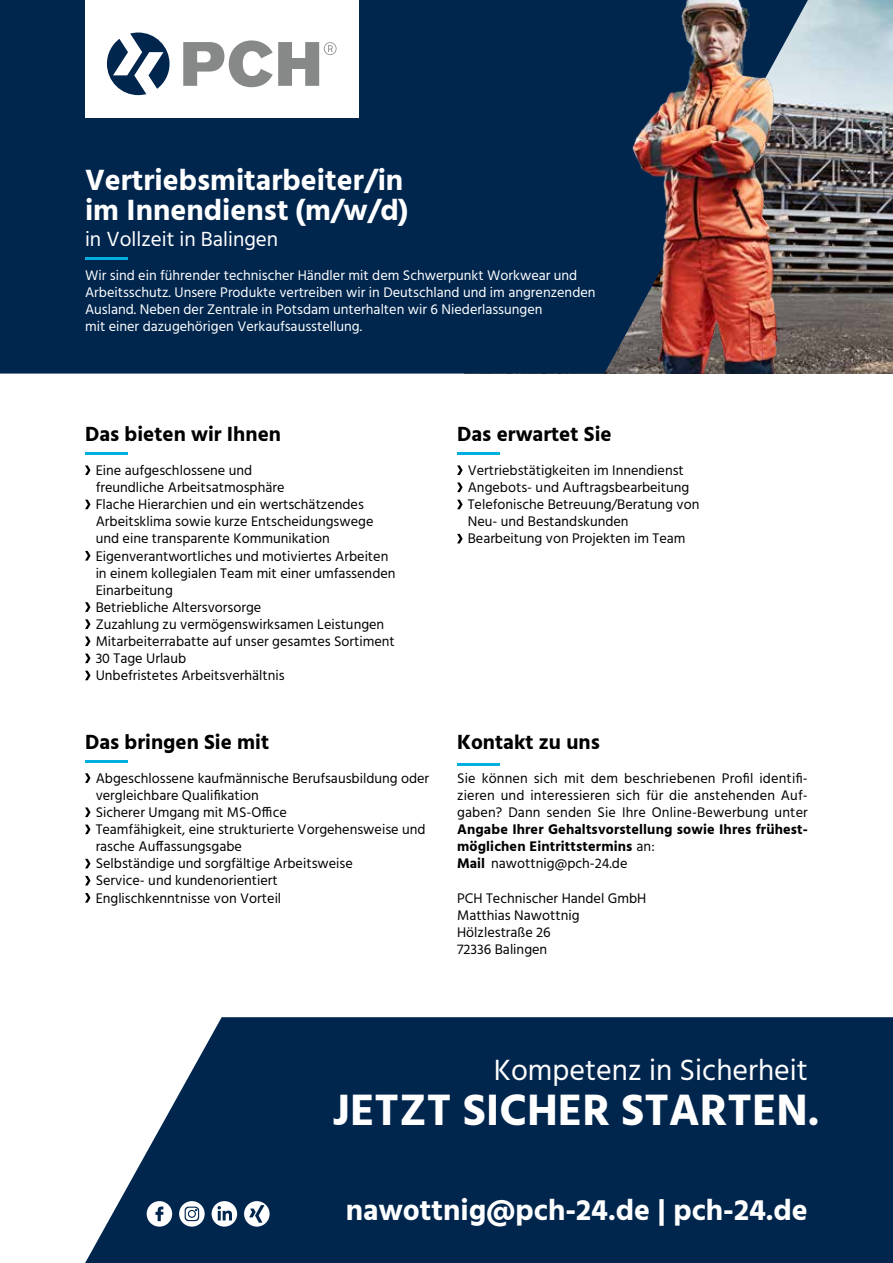
<style>
.page{position:relative;width:893px;height:1263px;background:#fff}
.page>*{position:absolute;margin:0;border:0;box-sizing:border-box;transform-origin:0 0}
.t1{font:700 45px "Hind";color:#fff}
.t2{font:700 30px/30px "Hind";color:#fff}
.t3{font:30px "Hind";color:#fff}
.t4{font:700 21px "Hind";color:#000}
.t5{font:21px "Hind";color:#fff}
.t6{font:14.25px/17.1px "Hind";color:#000}
.t7{font:14.25px/17.1px "Hind";color:#fff}
.t8{font:700 14.25px/17.1px "Hind";letter-spacing:.01em;color:#000}
.s1{font-weight:400}
</style>
<div class="page">
<img style="left:808px;top:0;width:85px;height:374px">
<svg style="left:85px;top:1017px;width:808px;height:246px;background:#16395d"></svg>
<div style="left:0;top:0;width:808px;height:374px;background:#00264e"></div>
<div style="left:85px;top:0;width:273px;height:117px;background:#fff"></div>
<svg style="left:107px;top:33px;width:63px;height:62px"></svg>
<svg style="left:183px;top:40px;width:154px;height:47px"></svg>
<hr style="left:85px;top:453px;width:43px;height:2px;background:#00afe0">
<svg style="left:85px;top:465px;width:6px;height:10px"></svg>
<svg style="left:85px;top:500px;width:6px;height:9px"></svg>
<svg style="left:85px;top:551px;width:6px;height:9px"></svg>
<svg style="left:85px;top:602px;width:6px;height:10px"></svg>
<svg style="left:85px;top:619px;width:6px;height:10px"></svg>
<svg style="left:85px;top:636px;width:6px;height:10px"></svg>
<svg style="left:85px;top:654px;width:6px;height:9px"></svg>
<svg style="left:85px;top:671px;width:6px;height:9px"></svg>
<hr style="left:85px;top:760px;width:43px;height:3px;background:#00afe0">
<svg style="left:85px;top:773px;width:6px;height:10px"></svg>
<svg style="left:85px;top:807px;width:6px;height:10px"></svg>
<svg style="left:85px;top:825px;width:6px;height:9px"></svg>
<svg style="left:85px;top:859px;width:6px;height:9px"></svg>
<svg style="left:85px;top:876px;width:6px;height:9px"></svg>
<svg style="left:85px;top:893px;width:6px;height:9px"></svg>
<hr style="left:457px;top:453px;width:43px;height:2px;background:#00afe0">
<svg style="left:457px;top:465px;width:6px;height:10px"></svg>
<svg style="left:457px;top:483px;width:6px;height:9px"></svg>
<svg style="left:457px;top:500px;width:6px;height:9px"></svg>
<svg style="left:457px;top:534px;width:6px;height:9px"></svg>
<hr style="left:457px;top:763px;width:43px;height:3px;background:#00afe0">
<div style="left:147px;top:1201px;width:25px;height:25px;background:#fff;border-radius:50%"></div>
<svg style="left:155px;top:1206px;width:8px;height:15px"></svg>
<svg style="left:179px;top:1201px;width:26px;height:25px"></svg>
<svg style="left:185px;top:1206px;width:14px;height:15px"></svg>
<div style="left:212px;top:1201px;width:25px;height:25px;background:#fff;border-radius:50%"></div>
<svg style="left:217px;top:1206px;width:15px;height:14px"></svg>
<div style="left:244px;top:1201px;width:26px;height:25px;background:#fff;border-radius:50%"></div>
<svg style="left:249px;top:1205px;width:15px;height:18px"></svg>
<hr style="left:85px;top:257px;width:43px;height:3px;background:#00afe0">
<img style="left:622px;top:0;width:180px;height:374px">
<h2 class="t2" style="left:85px;top:165px;width:325px">Vertriebsmitarbeiter/in im Innendienst (m/w/d)</h2>
<h3 class="t5" style="left:85px;top:224px;width:195px">in Vollzeit in Balingen</h3>
<p class="t7" style="left:85px;top:267px;width:512px">Wir sind ein führender technischer Händler mit dem Schwerpunkt Workwear und Arbeitsschutz. Unsere Produkte vertreiben wir in Deutschland und im angrenzenden Ausland. Neben der Zentrale in Potsdam unterhalten wir 6 Niederlassungen<br>mit einer dazugehörigen Verkaufsausstellung.</p>
<h3 class="t4" style="left:85px;top:421px;width:197px">Das bieten wir Ihnen</h3>
<p class="t6" style="left:96px;top:462px;width:301px">Eine aufgeschlossene und<br>freundliche Arbeitsatmosphäre<br>Flache Hierarchien und ein wertschätzendes Arbeitsklima sowie kurze Entscheidungswege und eine transparente Kommunikation Eigenverantwortliches und motiviertes Arbeiten in einem kollegialen Team mit einer umfassenden Einarbeitung<br>Betriebliche Altersvorsorge<br>Zuzahlung zu vermögenswirksamen Leistungen Mitarbeiterrabatte auf unser gesamtes Sortiment 30 Tage Urlaub<br>Unbefristetes Arbeitsverhältnis</p>
<h3 class="t4" style="left:85px;top:729px;width:186px">Das bringen Sie mit</h3>
<p class="t6" style="left:96px;top:770px;width:335px">Abgeschlossene kaufmännische Berufsausbildung oder vergleichbare Qualifikation<br>Sicherer Umgang mit MS-Office<br>Teamfähigkeit, eine strukturierte Vorgehensweise und rasche Auffassungsgabe<br>Selbständige und sorgfältige Arbeitsweise<br>Service- und kundenorientiert<br>Englischkenntnisse von Vorteil</p>
<h3 class="t4" style="left:457px;top:421px;width:156px">Das erwartet Sie</h3>
<p class="t6" style="left:468px;top:462px;width:233px">Vertriebstätigkeiten im Innendienst Angebots- und Auftragsbearbeitung Telefonische Betreuung/Beratung von Neu- und Bestandskunden Bearbeitung von Projekten im Team</p>
<h3 class="t4" style="left:457px;top:729px;width:144px">Kontakt zu uns</h3>
<p class="t6" style="left:457px;top:770px;width:352px;text-align:justify">Sie können sich mit dem beschriebenen Profil identifi&shy;zieren und interessieren sich für die anstehenden Auf&shy;gaben? Dann senden Sie Ihre Online-Bewerbung unter</p>
<p class="t8" style="left:457px;top:821px;width:352px">Angabe Ihrer Gehaltsvorstellung sowie Ihres frühest&shy;möglichen Eintrittstermins <span class="s1">an:<br></span>Mail <span class="s1">nawottnig@pch-24.de</span></p>
<p class="t6" style="left:457px;top:890px;width:191px">PCH Technischer Handel GmbH<br>Matthias Nawottnig<br>Hölzlestraße 26<br>72336 Balingen</p>
<h2 class="t3" style="left:494px;top:1050px;width:316px">Kompetenz in Sicherheit</h2>
<h1 class="t1" style="left:332px;top:1083px;width:489px">JETZT SICHER STARTEN.</h1>
<h2 class="t2" style="left:346px;top:1195px;width:464px">nawottnig@pch-24.de | pch-24.de</h2>
</div>
